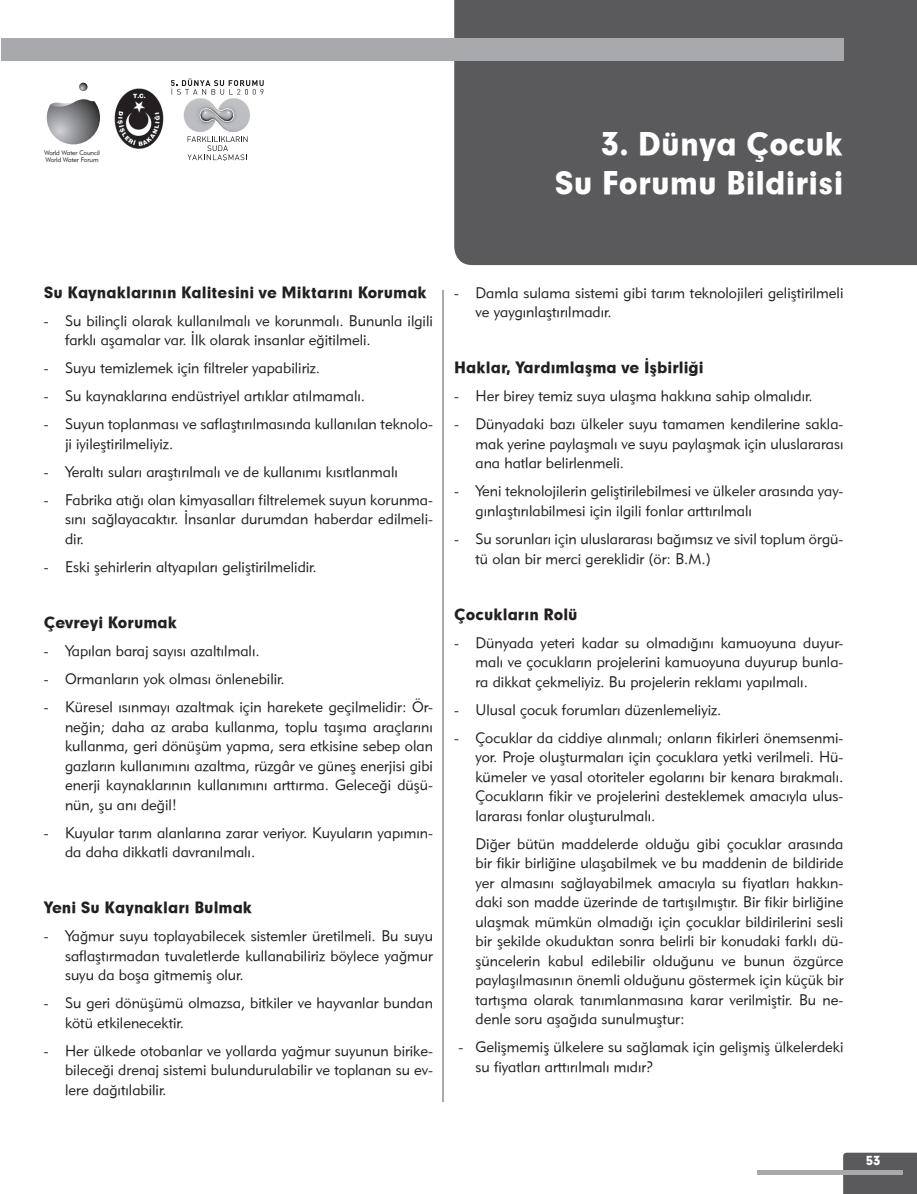
<style>
.page{position:relative;width:917px;height:1194px;background:#fff}
.page>*{position:absolute;margin:0;border:0;box-sizing:border-box;transform-origin:0 0}
.t1{font:30px/39px "Geometric 706 Black BT";color:#fff;text-align:right}
.t2{font:15px/19.5px "Geometric 415 Lite BT";color:#231f20}
.t3{font:15px "Geometric 706 Black BT";color:#231f20}
.t4{font:12px "Geometric 706 Black BT";color:#fff}
.t5{font:6.45px/7.8px "Geometric 415 Lite BT";letter-spacing:-.01em;color:#231f20}
</style>
<div class="page">
<div style="left:454px;top:0;width:463px;height:265px;background:#5a5a5d"></div>
<div style="left:1px;top:39px;width:842px;height:22px;background:#a8a9ad"></div>
<svg style="left:757px;top:1170px;width:86px;height:3px"></svg>
<hr style="left:442px;top:290px;width:2px;height:811px;background:#a8aaad">
<svg style="left:79px;top:83px;width:8px;height:8px"></svg>
<svg style="left:47px;top:99px;width:53px;height:45px"></svg>
<img style="left:115px;top:89px;width:49px;height:59px">
<svg style="left:171px;top:78px;width:93px;height:83px"></svg>
<img style="left:183px;top:98px;width:67px;height:34px">
<svg style="left:843px;top:1152px;width:74px;height:42px;background:#646467"></svg>
<p class="t5" style="left:44px;top:148px;width:57px">World Water Council<br>World Water Forum</p>
<h1 class="t1" style="left:554px;top:123px;width:290px">3. Dünya Çocuk<br>Su Forumu Bildirisi</h1>
<p class="t3" style="left:44px;top:282px;width:385px">Su Kaynaklarının Kalitesini ve Miktarını Korumak</p>
<p class="t2" style="left:65px;top:310px;width:369px;text-indent:-21px">- Su bilinçli olarak kullanılmalı ve korunmalı. Bununla ilgili farklı aşamalar var. İlk olarak insanlar eğitilmeli.</p>
<p class="t2" style="left:44px;top:358px;width:278px">- Suyu temizlemek için filtreler yapabiliriz.</p>
<p class="t2" style="left:44px;top:386px;width:323px">- Su kaynaklarına endüstriyel artıklar atılmamalı.</p>
<p class="t2" style="left:65px;top:414px;width:369px;text-indent:-21px">- Suyun toplanması ve saflaştırılmasında kullanılan teknolo&shy;ji iyileştirilmeliyiz.</p>
<p class="t2" style="left:44px;top:461px;width:356px">- Yeraltı suları araştırılmalı ve de kullanımı kısıtlanmalı</p>
<p class="t2" style="left:65px;top:489px;width:369px;text-align:justify;text-indent:-21px">- Fabrika atığı olan kimyasalları filtrelemek suyun korunma&shy;sını sağlayacaktır. İnsanlar durumdan haberdar edilmeli&shy;dir.</p>
<p class="t2" style="left:44px;top:556px;width:274px">- Eski şehirlerin altyapıları geliştirilmelidir.</p>
<p class="t3" style="left:44px;top:612px;width:135px">Çevreyi Korumak</p>
<p class="t2" style="left:44px;top:640px;width:217px">- Yapılan baraj sayısı azaltılmalı.</p>
<p class="t2" style="left:44px;top:668px;width:242px">- Ormanların yok olması önlenebilir.</p>
<p class="t2" style="left:65px;top:696px;width:369px;text-align:justify;text-indent:-21px">- Küresel ısınmayı azaltmak için harekete geçilmelidir: Ör&shy;neğin; daha az araba kullanma, toplu taşıma araçlarını kullanma, geri dönüşüm yapma, sera etkisine sebep olan gazların kullanımını azaltma, rüzgâr ve güneş enerjisi gibi enerji kaynaklarının kullanımını arttırma. Geleceği düşü&shy;nün, şu anı değil!</p>
<p class="t2" style="left:65px;top:822px;width:369px;text-indent:-21px">- Kuyular tarım alanlarına zarar veriyor. Kuyuların yapımın&shy;da daha dikkatli davranılmalı.</p>
<p class="t3" style="left:44px;top:897px;width:210px">Yeni Su Kaynakları Bulmak</p>
<p class="t2" style="left:65px;top:925px;width:369px;text-align:justify;text-indent:-21px">- Yağmur suyu toplayabilecek sistemler üretilmeli. Bu suyu saflaştırmadan tuvaletlerde kullanabiliriz böylece yağmur suyu da boşa gitmemiş olur.</p>
<p class="t2" style="left:65px;top:992px;width:369px;text-indent:-21px">- Su geri dönüşümü olmazsa, bitkiler ve hayvanlar bundan kötü etkilenecektir.</p>
<p class="t2" style="left:65px;top:1040px;width:369px;text-align:justify;text-indent:-21px">- Her ülkede otobanlar ve yollarda yağmur suyunun birike&shy;bileceği drenaj sistemi bulundurulabilir ve toplanan su ev&shy;lere dağıtılabilir.</p>
<p class="t2" style="left:475px;top:282px;width:369px;text-indent:-21px">- Damla sulama sistemi gibi tarım teknolojileri geliştirilmeli ve yaygınlaştırılmadır.</p>
<p class="t3" style="left:454px;top:357px;width:251px">Haklar, Yardımlaşma ve İşbirliği</p>
<p class="t2" style="left:454px;top:386px;width:360px">- Her birey temiz suya ulaşma hakkına sahip olmalıdır.</p>
<p class="t2" style="left:475px;top:414px;width:369px;text-align:justify;text-indent:-21px">- Dünyadaki bazı ülkeler suyu tamamen kendilerine sakla&shy;mak yerine paylaşmalı ve suyu paylaşmak için uluslararası ana hatlar belirlenmeli.</p>
<p class="t2" style="left:475px;top:481px;width:369px;text-indent:-21px">- Yeni teknolojilerin geliştirilebilmesi ve ülkeler arasında yay&shy;gınlaştırılabilmesi için ilgili fonlar arttırılmalı</p>
<p class="t2" style="left:475px;top:528px;width:369px;text-indent:-21px">- Su sorunları için uluslararası bağımsız ve sivil toplum örgü&shy;tü olan bir merci gereklidir (ör: B.M.)</p>
<p class="t3" style="left:454px;top:603px;width:125px">Çocukların Rolü</p>
<p class="t2" style="left:475px;top:632px;width:369px;text-align:justify;text-indent:-21px">- Dünyada yeteri kadar su olmadığını kamuoyuna duyur&shy;malı ve çocukların projelerini kamuoyuna duyurup bunla&shy;ra dikkat çekmeliyiz. Bu projelerin reklamı yapılmalı.</p>
<p class="t2" style="left:454px;top:699px;width:269px">- Ulusal çocuk forumları düzenlemeliyiz.</p>
<p class="t2" style="left:475px;top:727px;width:369px;text-align:justify;text-indent:-21px">- Çocuklar da ciddiye alınmalı; onların fikirleri önemsenmi&shy;yor. Proje oluşturmaları için çocuklara yetki verilmeli. Hü&shy;kümeler ve yasal otoriteler egolarını bir kenara bırakmalı.<br>Çocukların fikir ve projelerini desteklemek amacıyla ulus&shy;lararası fonlar oluşturulmalı.</p>
<p class="t2" style="left:475px;top:833px;width:369px;text-align:justify">Diğer bütün maddelerde olduğu gibi çocuklar arasında bir fikir birliğine ulaşabilmek ve bu maddenin de bildiride yer almasını sağlayabilmek amacıyla su fiyatları hakkın&shy;daki son madde üzerinde de tartışılmıştır. Bir fikir birliğine ulaşmak mümkün olmadığı için çocuklar bildirilerini sesli bir şekilde okuduktan sonra belirli bir konudaki farklı dü&shy;şüncelerin kabul edilebilir olduğunu ve bunun özgürce paylaşılmasının önemli olduğunu göstermek için küçük bir tartışma olarak tanımlanmasına karar verilmiştir. Bu ne&shy;denle soru aşağıda sunulmuştur:</p>
<p class="t2" style="left:475px;top:1036px;width:369px;text-indent:-17px">- Gelişmemiş ülkelere su sağlamak için gelişmiş ülkelerdeki su fiyatları arttırılmalı mıdır?</p>
<p class="t4" style="left:866px;top:1152px;width:16px">53</p>
</div>
